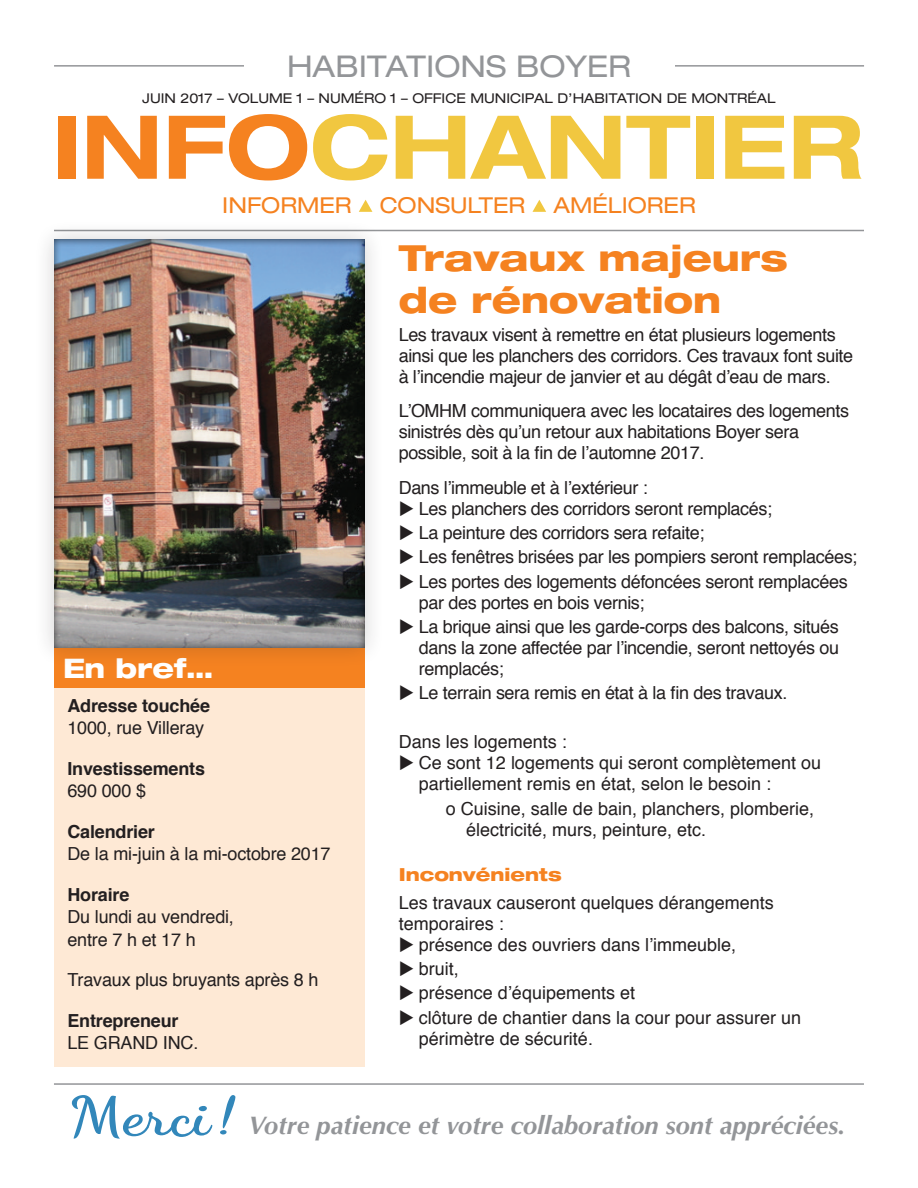
<style>
.page{position:relative;width:918px;height:1188px;background:#fff}
.page>*{position:absolute;margin:0;border:0;box-sizing:border-box;transform-origin:0 0}
.t1{font:700 expanded 88.2px "Helvetica Neue";color:#f1c740}
.t2{font:800 expanded 36px/42px "Helvetica Neue";color:#f58220}
.t3{font:expanded 30px "Helvetica Neue";color:#939598}
.t4{font:800 expanded 27px "Helvetica Neue";color:#fff}
.t5{font:italic 700 25.5px "Optima";color:#939598}
.t6{font:expanded 21.9px "Helvetica Neue";color:#f58220}
.t7{font:18px/21px "Helvetica";letter-spacing:-.02em;color:#231f20}
.t8{font:18px/21px "Helvetica";color:#231f20}
.t9{font:700 18px "Helvetica";letter-spacing:-.01em;color:#231f20}
.t10{font:800 expanded 18px "Helvetica Neue";color:#f58220}
.t11{font:expanded 13.5px "Helvetica Neue";color:#231f20}
.s1{color:#f58220}
.s2{font-family:"Dancing Script";font-size:54px;color:#3287ba}
</style>
<div class="page">
<div style="left:54px;top:685px;width:310px;height:382px;background:#fee9d5"></div>
<hr style="left:54px;top:65px;width:810px;height:2px;background:#939598">
<hr style="left:54px;top:230px;width:810px;height:1px;background:#939598">
<svg style="left:359px;top:200px;width:13px;height:12px"></svg>
<svg style="left:533px;top:200px;width:13px;height:12px"></svg>
<div style="left:54px;top:647px;width:310px;height:40px;background:#f58220"></div>
<div style="left:34px;top:219px;width:351px;height:449px;background:#231f20;opacity:.2"></div>
<div style="left:54px;top:239px;width:312px;height:410px;background:#231f20;opacity:.75"></div>
<div style="left:244px;top:47px;width:430px;height:37px;background:#fff"></div>
<hr style="left:54px;top:1083px;width:810px;height:2px;background:#939598">
<h3 class="t3" style="left:287px;top:49px;width:345px">HABITATIONS BOYER</h3>
<p class="t11" style="left:142px;top:90px;width:635px">JUIN 2017 – VOLUME 1 – NUMÉRO 1 – OFFICE MUNICIPAL D’HABITATION DE MONTRÉAL</p>
<h1 class="t1" style="left:52px;top:92px;width:812px"><span class="s1">INFO</span>CHANTIER</h1>
<p class="t6" style="left:222px;top:192px;width:131px">INFORMER</p>
<p class="t6" style="left:380px;top:192px;width:147px">CONSULTER</p>
<p class="t6" style="left:554px;top:192px;width:144px">AMÉLIORER</p>
<h3 class="t4" style="left:63px;top:651px;width:151px">En bref…</h3>
<p class="t9" style="left:68px;top:691px;width:144px">Adresse touchée</p>
<p class="t7" style="left:68px;top:718px;width:138px">1000, rue Villeray</p>
<p class="t9" style="left:68px;top:754px;width:139px">Investissements</p>
<p class="t7" style="left:68px;top:781px;width:80px">690 000 $</p>
<p class="t9" style="left:68px;top:817px;width:89px">Calendrier</p>
<p class="t7" style="left:68px;top:844px;width:265px">De la mi-juin à la mi-octobre 2017</p>
<p class="t9" style="left:68px;top:880px;width:63px">Horaire</p>
<p class="t7" style="left:68px;top:906px;width:168px;line-height:22.5px">Du lundi au vendredi, entre 7 h et 17 h</p>
<p class="t7" style="left:68px;top:970px;width:253px">Travaux plus bruyants après 8 h</p>
<p class="t9" style="left:68px;top:1006px;width:113px">Entrepreneur</p>
<p class="t7" style="left:68px;top:1033px;width:132px">LE GRAND INC.</p>
<h2 class="t2" style="left:399px;top:236px;width:391px">Travaux majeurs de rénovation</h2>
<p class="t7" style="left:399px;top:324px;width:456px">Les travaux visent à remettre en état plusieurs logements ainsi que les planchers des corridors. Ces travaux font suite à l’incendie majeur de janvier et au dégât d’eau de mars.</p>
<p class="t7" style="left:399px;top:401px;width:452px">L’OMHM communiquera avec les locataires des logements sinistrés dès qu’un retour aux habitations Boyer sera possible, soit à la fin de l’automne 2017.</p>
<p class="t7" style="left:399px;top:477px;width:251px">Dans l’immeuble et à l’extérieur :</p>
<p class="t7" style="left:399px;top:498px;width:375px">◆ Les planchers des corridors seront remplacés;</p>
<p class="t7" style="left:399px;top:523px;width:307px">◆ La peinture des corridors sera refaite;</p>
<p class="t7" style="left:399px;top:547px;width:460px">◆ Les fenêtres brisées par les pompiers seront remplacées;</p>
<p class="t7" style="left:419px;top:571px;width:430px;text-indent:-20px">◆ Les portes des logements défoncées seront remplacées par des portes en bois vernis;</p>
<p class="t7" style="left:419px;top:617px;width:422px;text-align:justify;text-indent:-20px">◆ La brique ainsi que les garde-corps des balcons, situés dans la zone affectée par l’incendie, seront nettoyés ou remplacés;</p>
<p class="t7" style="left:399px;top:683px;width:390px">◆ Le terrain sera remis en état à la fin des travaux.</p>
<p class="t8" style="left:399px;top:732px;width:170px">Dans les logements :</p>
<p class="t8" style="left:419px;top:753px;width:404px;text-indent:-20px">◆ Ce sont 12 logements qui seront complètement ou partiellement remis en état, selon le besoin :</p>
<p class="t8" style="left:466px;top:798px;width:349px;text-indent:-20px">o Cuisine, salle de bain, planchers, plomberie, électricité, murs, peinture, etc.</p>
<p class="t10" style="left:399px;top:863px;width:165px">Inconvénients</p>
<p class="t8" style="left:399px;top:892px;width:377px">Les travaux causeront quelques dérangements temporaires :</p>
<p class="t8" style="left:399px;top:934px;width:339px">◆ présence des ouvriers dans l’immeuble,</p>
<p class="t7" style="left:399px;top:959px;width:62px">◆ bruit,</p>
<p class="t8" style="left:399px;top:983px;width:238px">◆ présence d’équipements et</p>
<p class="t8" style="left:419px;top:1008px;width:384px;text-indent:-20px">◆ clôture de chantier dans la cour pour assurer un périmètre de sécurité.</p>
<h3 class="t5" style="left:73px;top:1110px;width:774px"><span class="s2">Merci!</span> Votre patience et votre collaboration sont appréciées.</h3>
</div>
